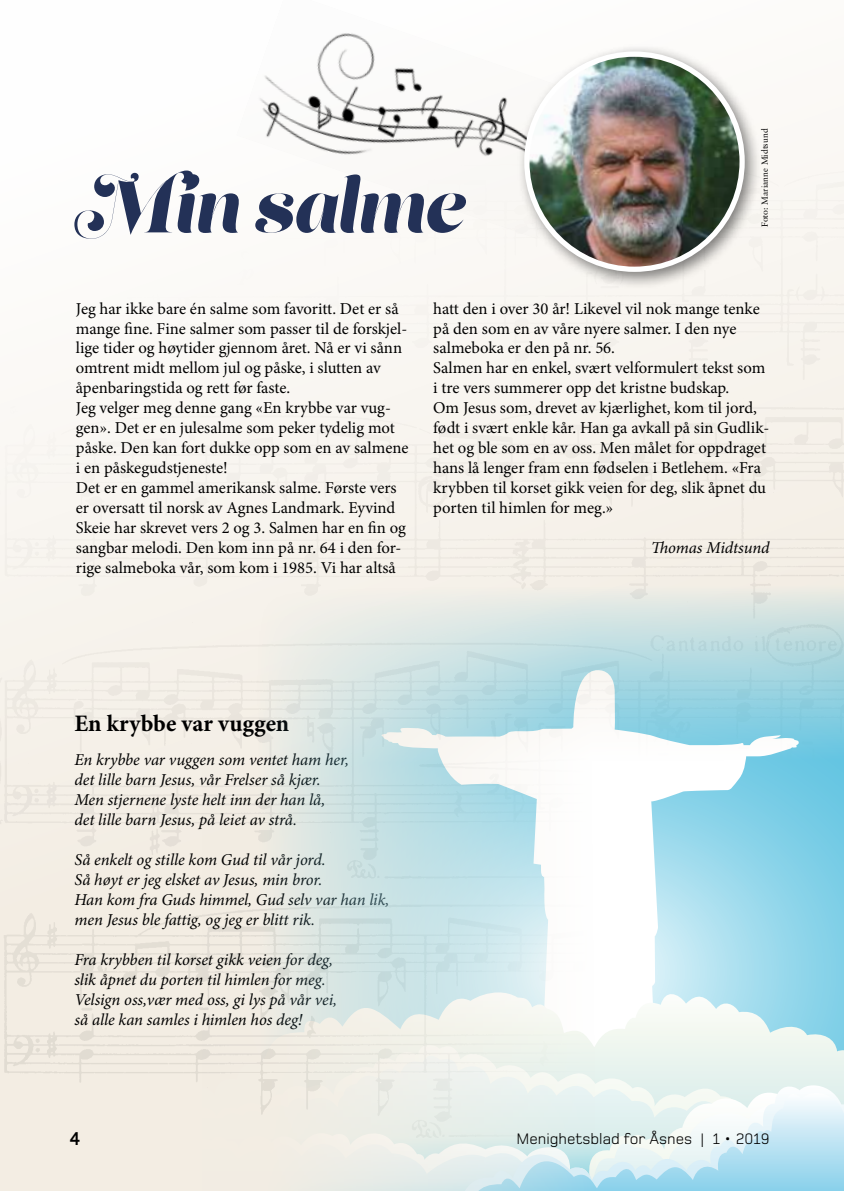
<style>
.page{position:relative;width:844px;height:1191px;background:#fff}
.page>*{position:absolute;margin:0;border:0;box-sizing:border-box;transform-origin:0 0}
.t1{font:73.33px "Lust Script Display";color:#233157}
.t2{font:700 23.62px "Minion Pro";color:#000}
.t3{font:700 19.25px "Foundry Monoline";color:#000}
.t4{font:16.62px/19.9px "Minion Pro";color:#000}
.t5{font:italic 16.62px/19.9px "Minion Pro";letter-spacing:-.005em;color:#000}
.t6{font:15.75px "Foundry Monoline";color:#000}
.t7{font:8.75px "Sabon LT Std";color:#000}
</style>
<div class="page">
<img style="left:0;top:152px;width:843px;height:1003px">
<img style="left:236px;top:33px;width:280px;height:206px">
<div style="left:516px;top:43px;width:246px;height:247px;background:#000;opacity:.5"></div>
<img style="left:526px;top:56px;width:216px;height:213px">
<div style="left:524px;top:51px;width:220px;height:221px;border:5px solid #fff;border-radius:50%"></div>
<svg style="left:202px;top:570px;width:641px;height:419px"></svg>
<svg style="left:380px;top:668px;width:419px;height:321px"></svg>
<svg style="left:202px;top:989px;width:641px;height:86px"></svg>
<svg style="left:202px;top:1040px;width:578px;height:35px"></svg>
<svg style="left:202px;top:1055px;width:571px;height:20px"></svg>
<svg style="left:202px;top:1075px;width:641px;height:7px"></svg>
<svg style="left:202px;top:1082px;width:641px;height:7px"></svg>
<svg style="left:202px;top:1089px;width:641px;height:102px"></svg>
<h1 class="t1" style="left:74px;top:159px;width:391px">Min salme</h1>
<p class="t7" style="left:759px;top:227px;width:100px;rotate:-90deg">Foto: Marianne Midtsund</p>
<p class="t4" style="left:76px;top:298px;width:334px">Jeg har ikke bare én salme som favoritt. Det er så mange fine. Fine salmer som passer til de forskjel&shy;lige tider og høytider gjennom året. Nå er vi sånn omtrent midt mellom jul og påske, i slutten av åpenbaringstida og rett før faste.<br>Jeg velger meg denne gang «En krybbe var vug&shy;gen». Det er en julesalme som peker tydelig mot påske. Den kan fort dukke opp som en av salmene i en påskegudstjeneste!<br>Det er en gammel amerikansk salme. Første vers er oversatt til norsk av Agnes Landmark. Eyvind Skeie har skrevet vers 2 og 3. Salmen har en fin og sangbar melodi. Den kom inn på nr. 64 i den for&shy;rige salmeboka vår, som kom i 1985. Vi har altså</p>
<p class="t4" style="left:433px;top:298px;width:338px">hatt den i over 30 år! Likevel vil nok mange tenke på den som en av våre nyere salmer. I den nye salmeboka er den på nr. 56.<br>Salmen har en enkel, svært velformulert tekst som i tre vers summerer opp det kristne budskap.<br>Om Jesus som, drevet av kjærlighet, kom til jord, født i svært enkle kår. Han ga avkall på sin Gudlik&shy;het og ble som en av oss. Men målet for oppdraget hans lå lenger fram enn fødselen i Betlehem. «Fra krybben til korset gikk veien for deg, slik åpnet du porten til himlen for meg.»</p>
<p class="t5" style="left:651px;top:538px;width:120px">Thomas Midtsund</p>
<h2 class="t2" style="left:74px;top:709px;width:216px">En krybbe var vuggen</h2>
<p class="t5" style="left:74px;top:750px;width:276px">En krybbe var vuggen som ventet ham her, det lille barn Jesus, vår Frelser så kjær.<br>Men stjernene lyste helt inn der han lå, det lille barn Jesus, på leiet av strå.</p>
<p class="t5" style="left:74px;top:850px;width:316px">Så enkelt og stille kom Gud til vår jord.<br>Så høyt er jeg elsket av Jesus, min bror.<br>Han kom fra Guds himmel, Gud selv var han lik, men Jesus ble fattig, og jeg er blitt rik.</p>
<p class="t5" style="left:74px;top:950px;width:264px">Fra krybben til korset gikk veien for deg, slik åpnet du porten til himlen for meg.<br>Velsign oss,vær med oss, gi lys på vår vei, så alle kan samles i himlen hos deg!</p>
<p class="t3" style="left:69px;top:1128px;width:12px">4</p>
<p class="t6" style="left:516px;top:1130px;width:254px">Menighetsblad for Åsnes | 1 • 2019</p>
</div>
